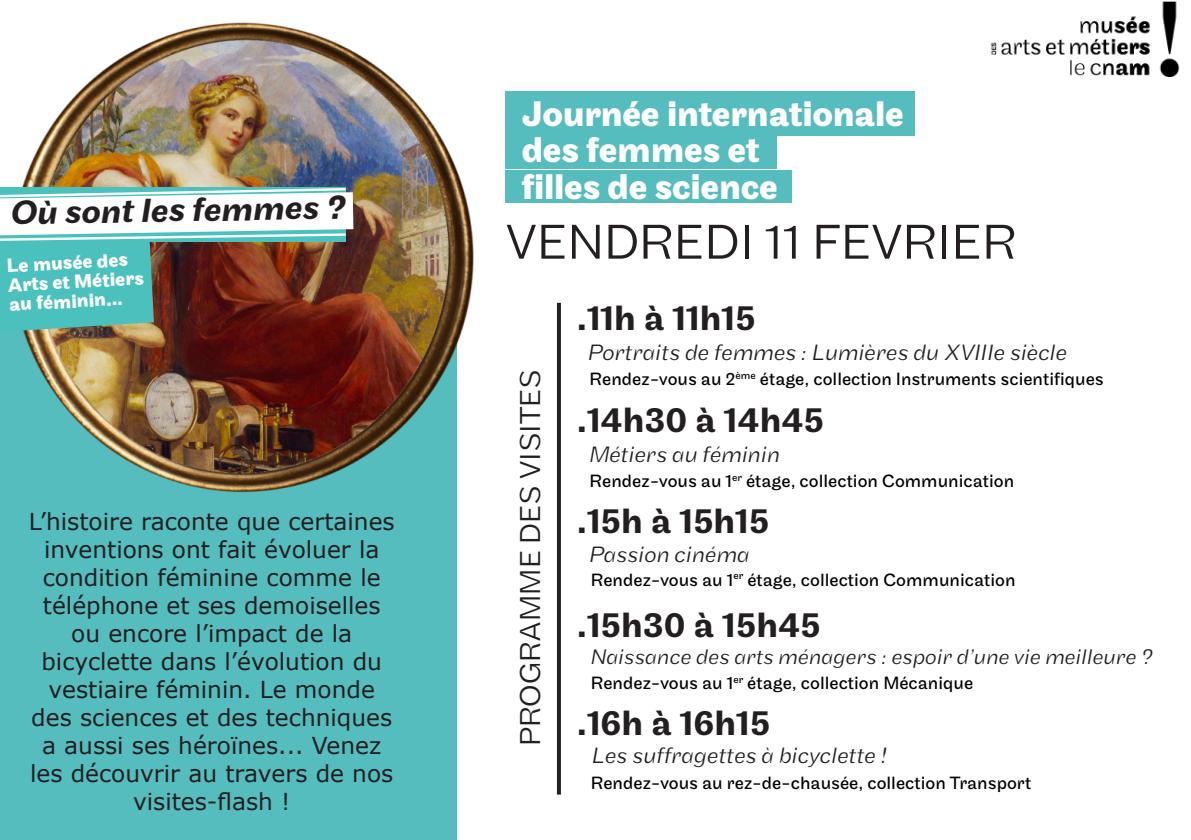
<style>
.page{position:relative;width:1191px;height:840px;background:#fff}
.page>*{position:absolute;margin:0;border:0;box-sizing:border-box;transform-origin:0 0}
.t1{font:300 50.8px "Maple";color:#231f20}
.t2{font:700 37px "Maple";letter-spacing:-.01em;color:#fff}
.t3{font:500 36.6px "Maple";color:#231f20}
.t4{font:italic 500 34.6px "Maple";color:#231f20}
.t5{font:300 30px "Maple";color:#231f20}
.t6{font:23.2px/28px "Verdana";color:#231f20;text-align:center}
.t7{font:italic 300 23.2px "Maple";color:#231f20}
.t8{font:italic 300 22px "Maple";color:#231f20}
.t9{font:700 19.8px/19.2px "Maple";color:#fff}
.t10{font:18.6px "Maple";color:#000}
</style>
<div class="page">
<div style="left:0;top:245px;width:456px;height:594px;background:#55bdbe"></div>
<img style="left:22px;top:22px;width:452px;height:495px">
<svg style="left:0;top:187px;width:353px;height:145px"></svg>
<img style="left:990px;top:1px;width:190px;height:77px">
<div style="left:506px;top:170px;width:286px;height:32px;background:#55bdbe"></div>
<div style="left:506px;top:137px;width:271px;height:32px;background:#55bdbe"></div>
<div style="left:506px;top:91px;width:409px;height:44px;background:#55bdbe"></div>
<hr style="left:557px;top:303px;width:4px;height:491px;background:#231f20">
<p class="t4" style="left:11px;top:193px;width:336px;rotate:-1deg">Où sont les femmes ?</p>
<p class="t9" style="left:6px;top:256px;width:137px;rotate:-3deg">Le musée des<br>Arts et Métiers au féminin...</p>
<p class="t6" style="left:29px;top:507px;width:367px">L’histoire raconte que certaines inventions ont fait évoluer la condition féminine comme le téléphone et ses demoiselles ou encore l’impact de la bicyclette dans l’évolution du vestiaire féminin. Le monde des sciences et des techniques a aussi ses héroïnes... Venez les découvrir au travers de nos visites-flash !</p>
<p class="t2" style="left:522px;top:92px;width:384px">Journée internationale</p>
<p class="t2" style="left:522px;top:129px;width:239px">des femmes et</p>
<p class="t2" style="left:522px;top:165px;width:258px">filles de science</p>
<p class="t1" style="left:506px;top:213px;width:512px">VENDREDI 11 FEVRIER</p>
<p class="t3" style="left:577px;top:297px;width:180px">.11h à 11h15</p>
<p class="t5" style="left:513px;top:745px;width:377px;rotate:-90deg">PROGRAMME DES VISITES</p>
<p class="t7" style="left:587px;top:339px;width:481px">Portraits de femmes : Lumières du XVIIIe siècle</p>
<p class="t10" style="left:589px;top:368px;width:515px">Rendez-vous au 2<sup>ème</sup> étage, collection Instruments scientifiques</p>
<p class="t3" style="left:577px;top:399px;width:249px">.14h30 à 14h45</p>
<p class="t7" style="left:589px;top:440px;width:192px">Métiers au féminin</p>
<p class="t10" style="left:589px;top:470px;width:426px">Rendez-vous au 1<sup>er</sup> étage, collection Communication</p>
<p class="t3" style="left:577px;top:499px;width:194px">.15h à 15h15</p>
<p class="t10" style="left:591px;top:568px;width:426px">Rendez-vous au 1<sup>er</sup> étage, collection Communication</p>
<p class="t7" style="left:589px;top:541px;width:162px">Passion cinéma</p>
<p class="t3" style="left:577px;top:604px;width:245px">.15h30 à 15h45</p>
<p class="t10" style="left:591px;top:672px;width:384px">Rendez-vous au 1<sup>er</sup> étage, collection Mécanique</p>
<p class="t8" style="left:590px;top:644px;width:563px">Naissance des arts ménagers : espoir d’une vie meilleure ?</p>
<p class="t3" style="left:577px;top:701px;width:195px">.16h à 16h15</p>
<p class="t7" style="left:592px;top:742px;width:296px">Les suffragettes à bicyclette !</p>
<p class="t10" style="left:591px;top:771px;width:442px">Rendez-vous au rez-de-chausée, collection Transport</p>
</div>
